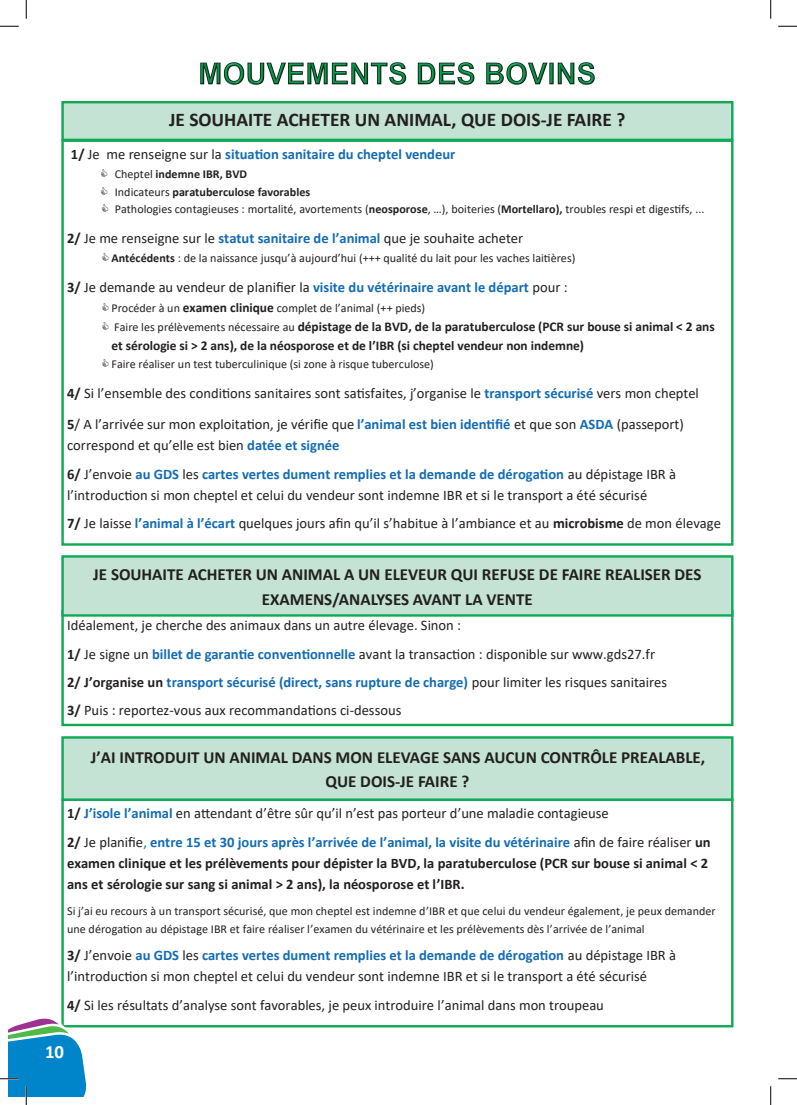
<style>
.page{position:relative;width:797px;height:1105px;background:#fff}
.page>*{position:absolute;margin:0;border:0;box-sizing:border-box;transform-origin:0 0}
.t1{font:700 19.38px "Calibri";color:#231f20}
.t2{font:700 18.75px "Calibri";color:#fff}
.t3{font:700 17px/24.8px "Calibri";color:#231f20;text-align:center}
.t4{font:14.62px "Calibri";color:#231f20}
.t5{font:14.5px/28.4px "Calibri";color:#231f20}
.t6{font:700 14.5px/21.1px "Calibri";color:#231f20}
.t7{font:700 14.5px/28.4px "Calibri";color:#146cb4}
.t8{font:700 13.38px/19.5px "Calibri";color:#231f20}
.t9{font:12.12px/17.6px "Calibri";color:#231f20}
.s1{color:#231f20}
.s2{font-weight:400;color:#231f20}
.s3{font-weight:700}
.s4{font-weight:700;color:#146cb4}
.s5{font-weight:700;font-size:13.38px}
.s6{font-weight:400;font-size:12.12px}
.s7{font-weight:400}
.s8{font-weight:400;color:#146cb4}
.s9{color:#146cb4}
</style>
<div class="page">
<img style="left:201px;top:62px;width:393px;height:23px">
<div style="left:63px;top:102px;width:669px;height:38px;background:#c4e3d5"></div>
<div style="left:61px;top:101px;width:672px;height:40px;border:2px solid #10aa56"></div>
<div style="left:61px;top:610px;width:672px;height:116px;border:2px solid #10aa56"></div>
<div style="left:63px;top:556px;width:669px;height:59px;background:#c4e3d5"></div>
<div style="left:61px;top:555px;width:672px;height:62px;border:2px solid #10aa56"></div>
<div style="left:61px;top:798px;width:672px;height:229px;border:2px solid #10aa56"></div>
<div style="left:63px;top:737px;width:669px;height:63px;background:#c4e3d5"></div>
<div style="left:61px;top:736px;width:672px;height:65px;border:2px solid #10aa56"></div>
<svg style="left:0;top:25px;width:19px;height:2px"></svg>
<svg style="left:778px;top:25px;width:19px;height:2px"></svg>
<svg style="left:778px;top:1078px;width:19px;height:1px"></svg>
<svg style="left:25px;top:0;width:2px;height:19px"></svg>
<svg style="left:0;top:1012px;width:90px;height:93px"></svg>
<svg style="left:770px;top:0;width:1px;height:19px"></svg>
<svg style="left:770px;top:1086px;width:1px;height:19px"></svg>
<h1 class="t1" style="left:169px;top:105px;width:458px">JE SOUHAITE ACHETER UN ANIMAL, QUE DOIS-JE FAIRE ?</h1>
<p class="t7" style="left:71px;top:140px;width:386px"><span class="s1">1/</span> <span class="s2">Je me renseigne sur la</span> situation sanitaire du cheptel vendeur</p>
<p class="t9" style="left:115px;top:165px;width:591px">Cheptel <span class="s3">indemne IBR, BVD<br></span>Indicateurs <span class="s3">paratuberculose favorables<br></span>Pathologies contagieuses : mortalité, avortements (<span class="s3">neosporose</span>, …), boiteries (<span class="s3">Mortellaro),</span> troubles respi et digestifs, ...</p>
<p class="t5" style="left:67px;top:224px;width:457px"><span class="s3">2/</span> Je me renseigne sur le <span class="s4">statut sanitaire de l’animal</span> que je souhaite acheter</p>
<p class="t9" style="left:111px;top:249px;width:465px"><span class="s3">Antécédents</span> : de la naissance jusqu’à aujourd’hui (+++ qualité du lait pour les vaches laitières)</p>
<p class="t5" style="left:67px;top:272px;width:502px"><span class="s3">3/</span> Je demande au vendeur de planifier la <span class="s4">visite du vétérinaire avant le départ</span> pour :</p>
<p class="t9" style="left:111px;top:298px;width:315px">Procéder à un <span class="s5">examen clinique</span> complet de l’animal (++ pieds)</p>
<p class="t8" style="left:111px;top:317px;width:604px"><span class="s6">Faire les prélèvements nécessaire au</span> dépistage de la BVD, de la paratuberculose (PCR sur bouse si animal &lt; 2 ans et sérologie si &gt; 2 ans), de la néosporose et de l’IBR (si cheptel vendeur non indemne)</p>
<p class="t9" style="left:111px;top:355px;width:324px">Faire réaliser un test tuberculinique (si zone à risque tuberculose)</p>
<p class="t5" style="left:67px;top:378px;width:633px;line-height:30.8px"><span class="s3">4/</span> Si l’ensemble des conditions sanitaires sont satisfaites, j’organise le <span class="s4">transport sécurisé</span> vers mon cheptel<br><span class="s3">5</span>/ A l’arrivée sur mon exploitation, je vérifie que <span class="s4">l’animal est bien identifié</span> et que son <span class="s4">ASDA</span> (passeport)</p>
<p class="t7" style="left:67px;top:431px;width:610px"><span class="s2">correspond et qu’elle est bien</span> datée et signée<br><span class="s1">6/</span> <span class="s2">J’envoie</span> au GDS <span class="s2">les</span> cartes vertes dument remplies et la demande de dérogation <span class="s2">au dépistage IBR à</span></p>
<p class="t5" style="left:67px;top:480px;width:655px">l’introduction si mon cheptel et celui du vendeur sont indemne IBR et si le transport a été sécurisé<br><span class="s3">7/</span> Je laisse <span class="s4">l’animal à l’écart</span> quelques jours afin qu’il s’habitue à l’ambiance et au <span class="s3">microbisme</span> de mon élevage</p>
<p class="t3" style="left:93px;top:561px;width:609px">JE SOUHAITE ACHETER UN ANIMAL A UN ELEVEUR QUI REFUSE DE FAIRE REALISER DES<br>EXAMENS/ANALYSES AVANT LA VENTE</p>
<p class="t5" style="left:67px;top:611px;width:601px">Idéalement, je cherche des animaux dans un autre élevage. Sinon :<br><span class="s3">1/</span> Je signe un <span class="s4">billet de garantie conventionnelle</span> avant la transaction : disponible sur www.gds27.fr <span class="s3">2/ J’organise un</span> <span class="s4">transport sécurisé (direct, sans rupture de charge)</span> pour limiter les risques sanitaires <span class="s3">3/</span> Puis : reportez-vous aux recommandations ci-dessous</p>
<p class="t3" style="left:91px;top:744px;width:616px">J’AI INTRODUIT UN ANIMAL DANS MON ELEVAGE SANS AUCUN CONTRÔLE PREALABLE,<br>QUE DOIS-JE FAIRE ?</p>
<p class="t4" style="left:67px;top:803px;width:543px"><span class="s3">1/</span> <span class="s4">J’isole l’animal</span> en attendant d’être sûr qu’il n’est pas porteur d’une maladie contagieuse</p>
<p class="t6" style="left:67px;top:831px;width:645px">2/ <span class="s7">Je planifie</span><span class="s8">,</span> <span class="s9">entre 15 et 30 jours après l’arrivée de l’animal, la visite du vétérinaire</span> <span class="s7">afin de faire réaliser</span> un examen clinique et les prélèvements pour dépister la BVD, la paratuberculose (PCR sur bouse si animal &lt; 2 ans et sérologie sur sang si animal &gt; 2 ans), la néosporose et l’IBR.</p>
<p class="t9" style="left:67px;top:902px;width:650px">Si j’ai eu recours à un transport sécurisé, que mon cheptel est indemne d’IBR et que celui du vendeur également, je peux demander une dérogation au dépistage IBR et faire réaliser l’examen du vétérinaire et les prélèvements dès l’arrivée de l’animal</p>
<p class="t5" style="left:67px;top:944px;width:610px;line-height:21.1px"><span class="s3">3/</span> J’envoie <span class="s4">au GDS</span> les <span class="s4">cartes vertes dument remplies et la demande de dérogation</span> au dépistage IBR à l’introduction si mon cheptel et celui du vendeur sont indemne IBR et si le transport a été sécurisé</p>
<p class="t5" style="left:67px;top:990px;width:538px"><span class="s3">4/</span> Si les résultats d’analyse sont favorables, je peux introduire l’animal dans mon troupeau</p>
<p class="t2" style="left:45px;top:1040px;width:21px">10</p>
</div>
